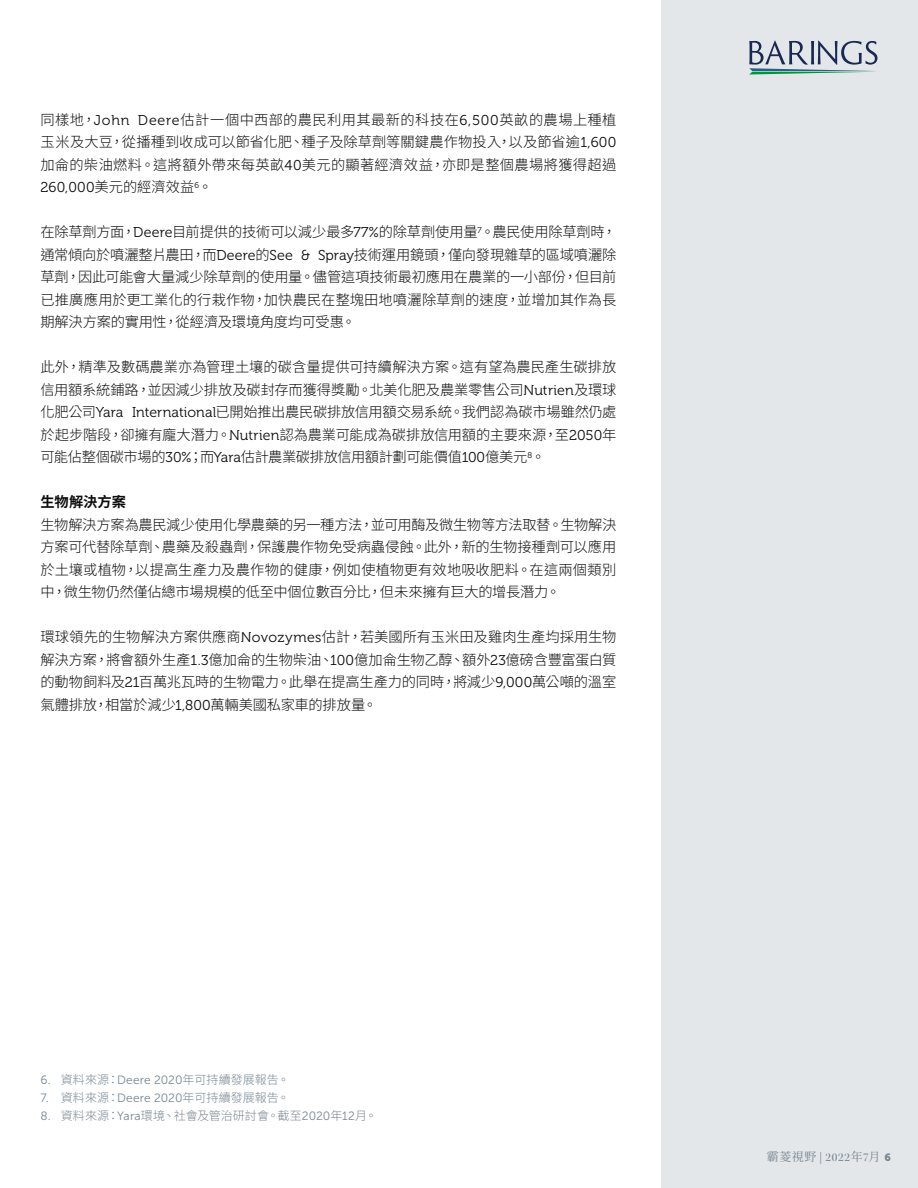
<style>
.page{position:relative;width:918px;height:1188px;background:#fff}
.page>*{position:absolute;margin:0;border:0;box-sizing:border-box;transform-origin:0 0}
.t1{font:300 14.25px/22.5px "Source Han Sans TC";letter-spacing:-.005em;color:#0d0d0d;text-align:justify}
.t2{font:700 14.25px "Source Han Sans TC";color:#0d0d0d}
.t3{font:300 12px "Source Han Sans TC";letter-spacing:.005em;color:#768693}
.t4{font:12px "Source Han Serif TC";color:#768693}
.s1{font-family:"Museo 300";font-weight:400}
.s2{font-family:"Museo Sans 300";font-weight:400}
.s3{font-family:"Kepler Std Medium Disp"}
.s4{font-family:"Museo Sans 900";font-size:10.5px}
</style>
<div class="page">
<div style="left:662px;top:0;width:256px;height:1188px;background:#e4e7e9"></div>
<svg style="left:749px;top:40px;width:129px;height:35px"></svg>
<p class="t1" style="left:40px;top:109px;width:578px">同樣地，<span class="s1">John Deere</span>估計一個中西部的農民利用其最新的科技在<span class="s1">6,500</span>英畝的農場上種植玉米及大豆，從播種到收成可以節省化肥、種子及除草劑等關鍵農作物投入，以及節省逾<span class="s1">1,600</span>加侖的柴油燃料。這將額外帶來每英畝<span class="s1">40</span>美元的顯著經濟效益，亦即是整個農場將獲得超過<span class="s1">260,000</span>美元的經濟效益<sup>6</sup>。</p>
<p class="t1" style="left:40px;top:221px;width:578px">在除草劑方面，<span class="s1">Deere</span>目前提供的技術可以減少最多<span class="s1">77%</span>的除草劑使用量<sup>7</sup>。農民使用除草劑時，通常傾向於噴灑整片農田，而<span class="s1">Deere</span>的<span class="s1">See &amp; Spray</span>技術運用鏡頭，僅向發現雜草的區域噴灑除草劑，因此可能會大量減少除草劑的使用量。儘管這項技術最初應用在農業的一小部份，但目前已推廣應用於更工業化的行栽作物，加快農民在整塊田地噴灑除草劑的速度，並增加其作為長期解決方案的實用性，從經濟及環境角度均可受惠。</p>
<p class="t1" style="left:40px;top:356px;width:578px">此外，精準及數碼農業亦為管理土壤的碳含量提供可持續解決方案。這有望為農民產生碳排放信用額系統鋪路，並因減少排放及碳封存而獲得獎勵。北美化肥及農業零售公司<span class="s1">Nutrien</span>及環球化肥公司<span class="s1">Yara International</span>已開始推出農民碳排放信用額交易系統。我們認為碳市場雖然仍處於起步階段，卻擁有龐大潛力。<span class="s1">Nutrien</span>認為農業可能成為碳排放信用額的主要來源，至<span class="s1">2050</span>年可能佔整個碳市場的<span class="s1">30%</span>；而<span class="s1">Yara</span>估計農業碳排放信用額計劃可能價值<span class="s1">100</span>億美元<sup>8</sup>。</p>
<p class="t2" style="left:40px;top:494px;width:87px">生物解決方案</p>
<p class="t1" style="left:40px;top:514px;width:578px">生物解決方案為農民減少使用化學農藥的另一種方法，並可用酶及微生物等方法取替。生物解決方案可代替除草劑、農藥及殺蟲劑，保護農作物免受病蟲侵蝕。此外，新的生物接種劑可以應用於土壤或植物，以提高生產力及農作物的健康，例如使植物更有效地吸收肥料。在這兩個類別中，微生物仍然僅佔總市場規模的低至中個位數百分比，但未來擁有巨大的增長潛力。</p>
<p class="t1" style="left:40px;top:626px;width:578px">環球領先的生物解決方案供應商<span class="s1">Novozymes</span>估計，若美國所有玉米田及雞肉生產均採用生物解決方案，將會額外生產<span class="s1">1.3</span>億加侖的生物柴油、<span class="s1">100</span>億加侖生物乙醇、額外<span class="s1">23</span>億磅含豐富蛋白質的動物飼料及<span class="s1">21</span>百萬兆瓦時的生物電力。此舉在提高生產力的同時，將減少<span class="s1">9,000</span>萬公噸的溫室氣體排放，相當於減少<span class="s1">1,800</span>萬輛美國私家車的排放量。</p>
<p class="t3" style="left:40px;top:1073px;width:250px"><span class="s2">6.</span> 資料來源：<span class="s2">Deere 2020</span>年可持續發展報告。</p>
<p class="t3" style="left:40px;top:1091px;width:250px"><span class="s2">7.</span> 資料來源：<span class="s2">Deere 2020</span>年可持續發展報告。</p>
<p class="t3" style="left:40px;top:1109px;width:338px"><span class="s2">8.</span> 資料來源：<span class="s2">Yara</span>環境、社會及管治研討會。截至<span class="s2">2020</span>年<span class="s2">12</span>月。</p>
<p class="t4" style="left:767px;top:1150px;width:126px">霸菱視野 <span class="s3">| 2022</span>年<span class="s3">7</span>月 <span class="s4">6</span></p>
</div>
